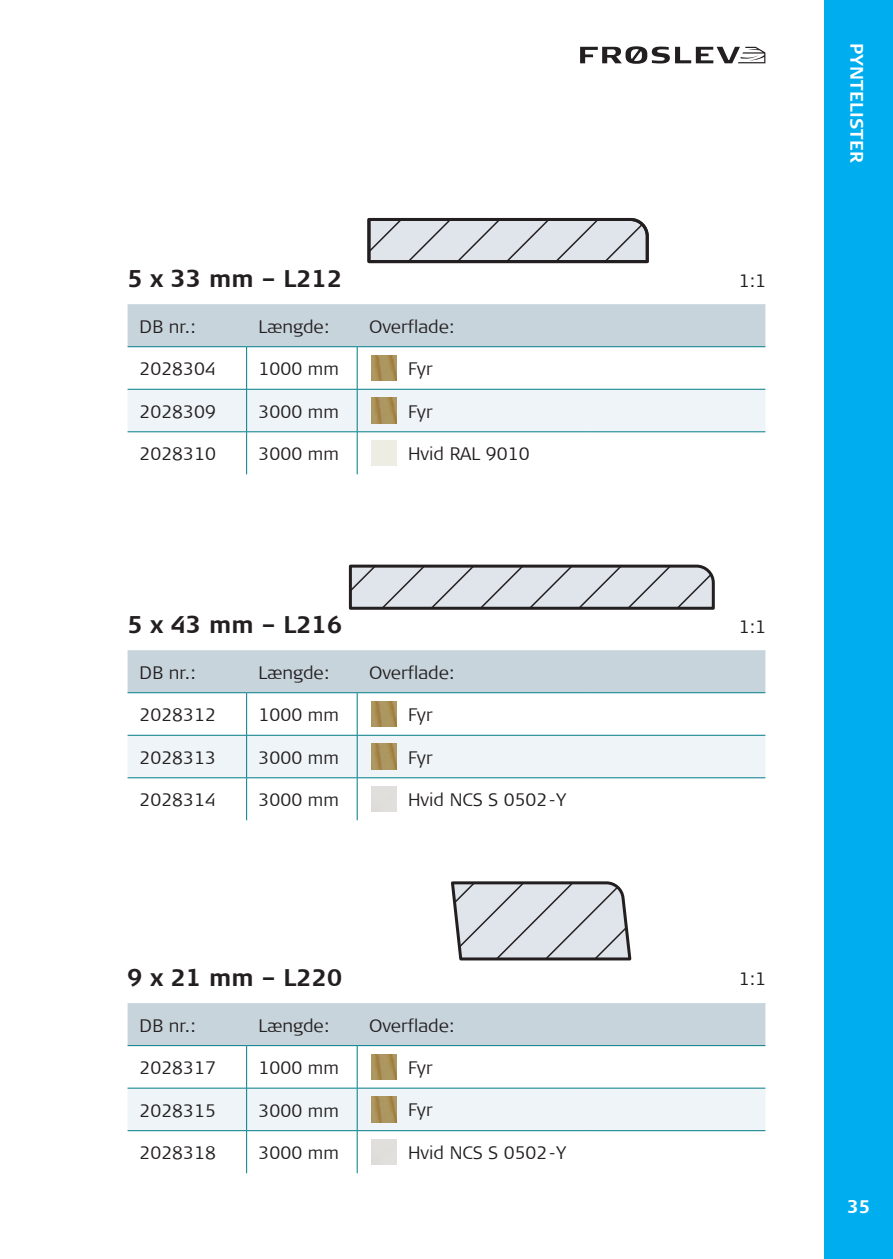
<style>
.page{position:relative;width:893px;height:1259px;background:#fff}
.page>*{position:absolute;margin:0;border:0;box-sizing:border-box;transform-origin:0 0}
.FRØ_Brød{font:700 24px "Signa Column";color:#231f20}
.FRØ_Brød-2{font:300 18px "Signa Column";color:#231f20}
.FRØ_Brød-3{font:700 18px "Signa Column";letter-spacing:.02em;color:#fff}
</style>
<div class="page">
<div style="left:825px;top:0;width:68px;height:1259px;background:#00aeef"></div>
<svg style="left:580px;top:46px;width:185px;height:18px"></svg>
<svg style="left:128px;top:304px;width:637px;height:170px"></svg>
<hr style="left:128px;top:346px;width:119px;height:1px;background:#007c86">
<hr style="left:247px;top:346px;width:110px;height:1px;background:#007c86">
<hr style="left:246px;top:347px;width:1px;height:42px;background:#007c86">
<hr style="left:357px;top:346px;width:235px;height:1px;background:#007c86">
<hr style="left:357px;top:347px;width:1px;height:42px;background:#007c86">
<hr style="left:592px;top:346px;width:173px;height:1px;background:#007c86">
<hr style="left:128px;top:389px;width:119px;height:1px;background:#007c86">
<hr style="left:247px;top:389px;width:110px;height:1px;background:#007c86">
<hr style="left:246px;top:389px;width:1px;height:42px;background:#007c86">
<hr style="left:357px;top:389px;width:235px;height:1px;background:#007c86">
<hr style="left:357px;top:389px;width:1px;height:42px;background:#007c86">
<hr style="left:592px;top:389px;width:173px;height:1px;background:#007c86">
<hr style="left:246px;top:432px;width:1px;height:42px;background:#007c86">
<hr style="left:357px;top:431px;width:235px;height:1px;background:#007c86">
<hr style="left:357px;top:432px;width:1px;height:42px;background:#007c86">
<hr style="left:592px;top:431px;width:173px;height:1px;background:#007c86">
<hr style="left:128px;top:431px;width:119px;height:1px;background:#007c86">
<hr style="left:247px;top:431px;width:110px;height:1px;background:#007c86">
<img style="left:371px;top:355px;width:26px;height:26px">
<img style="left:371px;top:398px;width:26px;height:25px">
<img style="left:371px;top:440px;width:26px;height:26px">
<svg style="left:128px;top:650px;width:637px;height:170px"></svg>
<hr style="left:128px;top:692px;width:119px;height:1px;background:#007c86">
<hr style="left:247px;top:692px;width:110px;height:1px;background:#007c86">
<hr style="left:246px;top:693px;width:1px;height:42px;background:#007c86">
<hr style="left:357px;top:692px;width:235px;height:1px;background:#007c86">
<hr style="left:357px;top:693px;width:1px;height:42px;background:#007c86">
<hr style="left:592px;top:692px;width:173px;height:1px;background:#007c86">
<hr style="left:128px;top:735px;width:119px;height:1px;background:#007c86">
<hr style="left:247px;top:735px;width:110px;height:1px;background:#007c86">
<hr style="left:246px;top:735px;width:1px;height:42px;background:#007c86">
<hr style="left:357px;top:735px;width:235px;height:1px;background:#007c86">
<hr style="left:357px;top:735px;width:1px;height:42px;background:#007c86">
<hr style="left:592px;top:735px;width:173px;height:1px;background:#007c86">
<hr style="left:246px;top:778px;width:1px;height:42px;background:#007c86">
<hr style="left:357px;top:777px;width:235px;height:1px;background:#007c86">
<hr style="left:357px;top:778px;width:1px;height:42px;background:#007c86">
<hr style="left:592px;top:777px;width:173px;height:1px;background:#007c86">
<hr style="left:128px;top:777px;width:119px;height:1px;background:#007c86">
<hr style="left:247px;top:777px;width:110px;height:1px;background:#007c86">
<img style="left:371px;top:701px;width:26px;height:26px">
<img style="left:371px;top:744px;width:26px;height:25px">
<img style="left:371px;top:786px;width:26px;height:26px">
<svg style="left:128px;top:1003px;width:637px;height:170px"></svg>
<hr style="left:128px;top:1045px;width:119px;height:1px;background:#007c86">
<hr style="left:247px;top:1045px;width:110px;height:1px;background:#007c86">
<hr style="left:246px;top:1046px;width:1px;height:41px;background:#007c86">
<hr style="left:357px;top:1045px;width:235px;height:1px;background:#007c86">
<hr style="left:357px;top:1046px;width:1px;height:41px;background:#007c86">
<hr style="left:592px;top:1045px;width:173px;height:1px;background:#007c86">
<hr style="left:128px;top:1087px;width:119px;height:1px;background:#007c86">
<hr style="left:247px;top:1087px;width:110px;height:1px;background:#007c86">
<hr style="left:246px;top:1088px;width:1px;height:42px;background:#007c86">
<hr style="left:357px;top:1087px;width:235px;height:1px;background:#007c86">
<hr style="left:357px;top:1088px;width:1px;height:42px;background:#007c86">
<hr style="left:592px;top:1087px;width:173px;height:1px;background:#007c86">
<hr style="left:246px;top:1131px;width:1px;height:42px;background:#007c86">
<hr style="left:357px;top:1130px;width:235px;height:1px;background:#007c86">
<hr style="left:357px;top:1131px;width:1px;height:42px;background:#007c86">
<hr style="left:592px;top:1130px;width:173px;height:1px;background:#007c86">
<hr style="left:128px;top:1130px;width:119px;height:1px;background:#007c86">
<hr style="left:247px;top:1130px;width:110px;height:1px;background:#007c86">
<img style="left:371px;top:1054px;width:26px;height:25px">
<img style="left:371px;top:1096px;width:26px;height:26px">
<img style="left:371px;top:1139px;width:26px;height:25px">
<svg style="left:367px;top:218px;width:282px;height:46px"></svg>
<svg style="left:348px;top:564px;width:367px;height:46px"></svg>
<svg style="left:451px;top:881px;width:181px;height:80px"></svg>
<p class="FRØ_Brød" style="left:128px;top:264px;width:216px">5 x 33 mm – L212</p>
<p class="FRØ_Brød-2" style="left:140px;top:316px;width:58px">DB nr.:</p>
<p class="FRØ_Brød-2" style="left:259px;top:316px;width:72px">Længde:</p>
<p class="FRØ_Brød-2" style="left:369px;top:316px;width:87px">Overflade:</p>
<p class="FRØ_Brød-2" style="left:140px;top:359px;width:78px">2028304</p>
<p class="FRØ_Brød-2" style="left:259px;top:359px;width:82px">1000 mm</p>
<p class="FRØ_Brød-2" style="left:408px;top:358px;width:26px">Fyr</p>
<p class="FRØ_Brød-2" style="left:140px;top:401px;width:78px">2028309</p>
<p class="FRØ_Brød-2" style="left:259px;top:401px;width:82px">3000 mm</p>
<p class="FRØ_Brød-2" style="left:408px;top:401px;width:26px">Fyr</p>
<p class="FRØ_Brød-2" style="left:140px;top:444px;width:78px">2028310</p>
<p class="FRØ_Brød-2" style="left:259px;top:444px;width:82px">3000 mm</p>
<p class="FRØ_Brød-2" style="left:408px;top:444px;width:123px">Hvid RAL 9010</p>
<p class="FRØ_Brød" style="left:128px;top:610px;width:216px">5 x 43 mm – L216</p>
<p class="FRØ_Brød-2" style="left:140px;top:662px;width:58px">DB nr.:</p>
<p class="FRØ_Brød-2" style="left:259px;top:662px;width:72px">Længde:</p>
<p class="FRØ_Brød-2" style="left:369px;top:662px;width:87px">Overflade:</p>
<p class="FRØ_Brød-2" style="left:140px;top:705px;width:78px">2028312</p>
<p class="FRØ_Brød-2" style="left:259px;top:705px;width:82px">1000 mm</p>
<p class="FRØ_Brød-2" style="left:408px;top:704px;width:26px">Fyr</p>
<p class="FRØ_Brød-2" style="left:140px;top:747px;width:78px">2028313</p>
<p class="FRØ_Brød-2" style="left:259px;top:747px;width:82px">3000 mm</p>
<p class="FRØ_Brød-2" style="left:408px;top:747px;width:26px">Fyr</p>
<p class="FRØ_Brød-2" style="left:140px;top:790px;width:78px">2028314</p>
<p class="FRØ_Brød-2" style="left:259px;top:790px;width:82px">3000 mm</p>
<p class="FRØ_Brød-2" style="left:408px;top:789px;width:160px">Hvid NCS S 0502-Y</p>
<p class="FRØ_Brød" style="left:128px;top:963px;width:216px">9 x 21 mm – L220</p>
<p class="FRØ_Brød-2" style="left:140px;top:1015px;width:58px">DB nr.:</p>
<p class="FRØ_Brød-2" style="left:259px;top:1015px;width:72px">Længde:</p>
<p class="FRØ_Brød-2" style="left:369px;top:1015px;width:87px">Overflade:</p>
<p class="FRØ_Brød-2" style="left:140px;top:1057px;width:78px">2028317</p>
<p class="FRØ_Brød-2" style="left:259px;top:1057px;width:82px">1000 mm</p>
<p class="FRØ_Brød-2" style="left:408px;top:1057px;width:26px">Fyr</p>
<p class="FRØ_Brød-2" style="left:140px;top:1100px;width:78px">2028315</p>
<p class="FRØ_Brød-2" style="left:259px;top:1100px;width:82px">3000 mm</p>
<p class="FRØ_Brød-2" style="left:408px;top:1100px;width:26px">Fyr</p>
<p class="FRØ_Brød-2" style="left:140px;top:1142px;width:78px">2028318</p>
<p class="FRØ_Brød-2" style="left:259px;top:1142px;width:82px">3000 mm</p>
<p class="FRØ_Brød-2" style="left:408px;top:1142px;width:160px">Hvid NCS S 0502-Y</p>
<p class="FRØ_Brød-2" style="left:739px;top:270px;width:29px">1:1</p>
<p class="FRØ_Brød-3" style="left:867px;top:43px;width:122px;rotate:90deg">PYNTELISTER</p>
<p class="FRØ_Brød-2" style="left:739px;top:616px;width:29px">1:1</p>
<p class="FRØ_Brød-2" style="left:739px;top:969px;width:29px">1:1</p>
<p class="FRØ_Brød-3" style="left:847px;top:1196px;width:25px">35</p>
</div>
